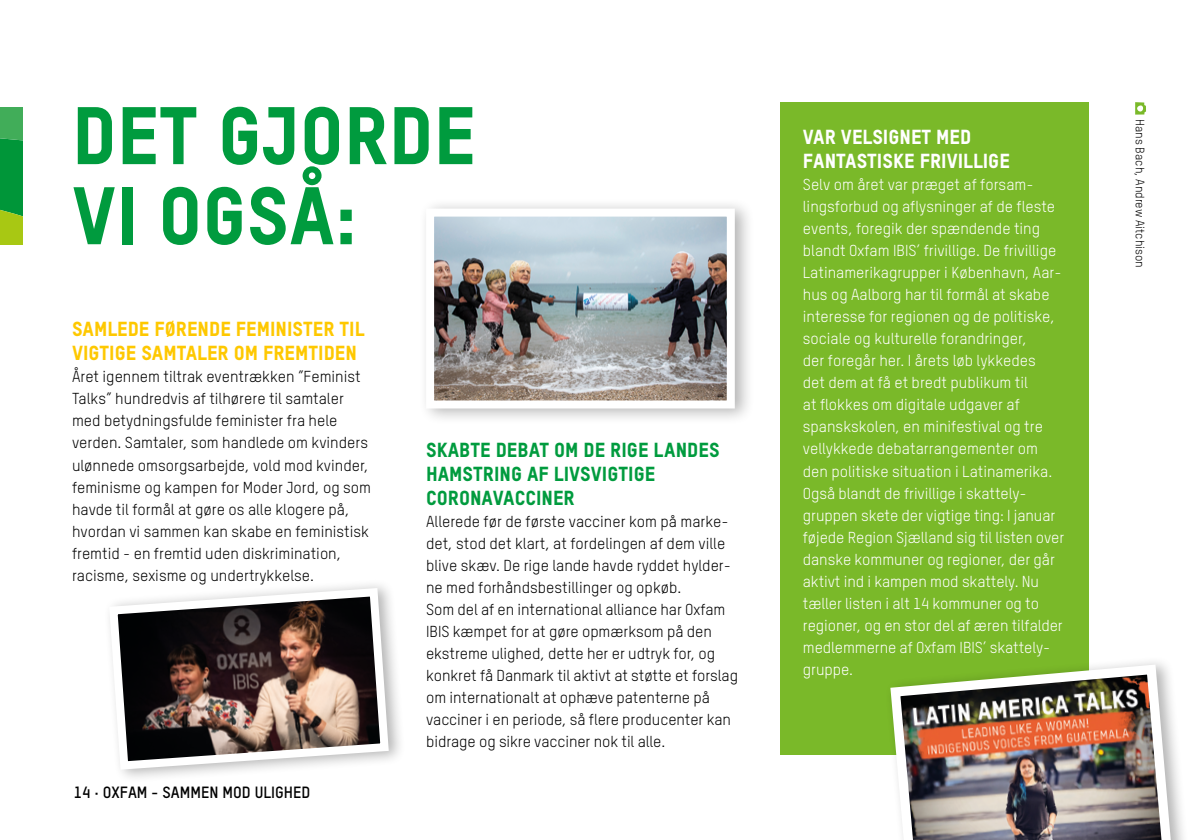
<style>
.page{position:relative;width:1191px;height:840px;background:#fff}
.page>*{position:absolute;margin:0;border:0;box-sizing:border-box;transform-origin:0 0}
.t1{font:80px/80px "Oxfam TSTARPRO Headline";color:#009b3e}
.t2{font:20px/24px "Oxfam TSTARPRO Headline";color:#009b3e}
.t3{font:20px/24px "Oxfam TSTARPRO Headline";color:#fec800}
.t4{font:20px/24px "Oxfam TSTARPRO Headline";color:#fff}
.t5{font:700 16px "Oxfam TSTARPRO";color:#000}
.t6{font:15.6px/22px "Oxfam TSTARPRO";color:#000}
.t7{font:15.6px/22px "Oxfam TSTARPRO";color:#fff}
.t8{font:12px "Oxfam TSTARPRO";color:#000}
</style>
<div class="page">
<svg style="left:0;top:108px;width:23px;height:136px"></svg>
<div style="left:780px;top:102px;width:309px;height:652px;background:#7ab929"></div>
<div style="left:419px;top:197px;width:337px;height:228px;background:#000;opacity:.3"></div>
<img style="left:435px;top:217px;width:291px;height:182px">
<div style="left:426px;top:208px;width:309px;height:200px;border:8px solid #fff"></div>
<div style="left:104px;top:578px;width:302px;height:204px;background:#000;opacity:.3"></div>
<img style="left:105px;top:583px;width:288px;height:190px">
<div style="left:885px;top:655px;width:304px;height:184px;background:#000;opacity:.3"></div>
<img style="left:885px;top:659px;width:291px;height:180px">
<svg style="left:1135px;top:102px;width:11px;height:12px"></svg>
<h1 class="t1" style="left:72px;top:88px;width:405px">DET GJORDE<br>VI OGSÅ:</h1>
<p class="t3" style="left:72px;top:315px;width:294px">SAMLEDE FØRENDE FEMINISTER TIL<br>VIGTIGE SAMTALER OM FREMTIDEN</p>
<p class="t6" style="left:72px;top:364px;width:300px">Året igennem tiltrak eventrækken ”Feminist Talks” hundredvis af tilhørere til samtaler med betydningsfulde feminister fra hele verden. Samtaler, som handlede om kvinders ulønnede omsorgsarbejde, vold mod kvinder, feminisme og kampen for Moder Jord, og som havde til formål at gøre os alle klogere på, hvordan vi sammen kan skabe en feministisk fremtid - en fremtid uden diskrimination, racisme, sexisme og undertrykkelse.</p>
<p class="t5" style="left:74px;top:780px;width:238px">14 · OXFAM - SAMMEN MOD ULIGHED</p>
<p class="t2" style="left:426px;top:435px;width:295px">SKABTE DEBAT OM DE RIGE LANDES<br>HAMSTRING AF LIVSVIGTIGE<br>CORONAVACCINER</p>
<p class="t6" style="left:426px;top:508px;width:313px">Allerede før de første vacciner kom på marke&shy;det, stod det klart, at fordelingen af dem ville blive skæv. De rige lande havde ryddet hylder&shy;ne med forhåndsbestillinger og opkøb.<br>Som del af en international alliance har Oxfam IBIS kæmpet for at gøre opmærksom på den ekstreme ulighed, dette her er udtryk for, og konkret få Danmark til aktivt at støtte et forslag om internationalt at ophæve patenterne på vacciner i en periode, så flere producenter kan bidrage og sikre vacciner nok til alle.</p>
<p class="t4" style="left:803px;top:123px;width:208px">VAR VELSIGNET MED<br>FANTASTISKE FRIVILLIGE</p>
<p class="t7" style="left:803px;top:172px;width:263px">Selv om året var præget af forsam&shy;lingsforbud og aflysninger af de fleste events, foregik der spændende ting blandt Oxfam IBIS’ frivillige. De frivillige Latinamerikagrupper i København, Aar&shy;hus og Aalborg har til formål at skabe interesse for regionen og de politiske, sociale og kulturelle forandringer,<br>der foregår her. I årets løb lykkedes<br>det dem at få et bredt publikum til<br>at flokkes om digitale udgaver af spanskskolen, en minifestival og tre vellykkede debatarrangementer om den politiske situation i Latinamerika.<br>Også blandt de frivillige i skattely&shy;gruppen skete der vigtige ting: I januar føjede Region Sjælland sig til listen over danske kommuner og regioner, der går aktivt ind i kampen mod skattely. Nu tæller listen i alt 14 kommuner og to regioner, og en stor del af æren tilfalder medlemmerne af Oxfam IBIS’ skattely&shy;gruppe.</p>
<p class="t8" style="left:1149px;top:119px;width:150px;rotate:90deg">Hans Bach, Andrew Aitchison</p>
</div>
